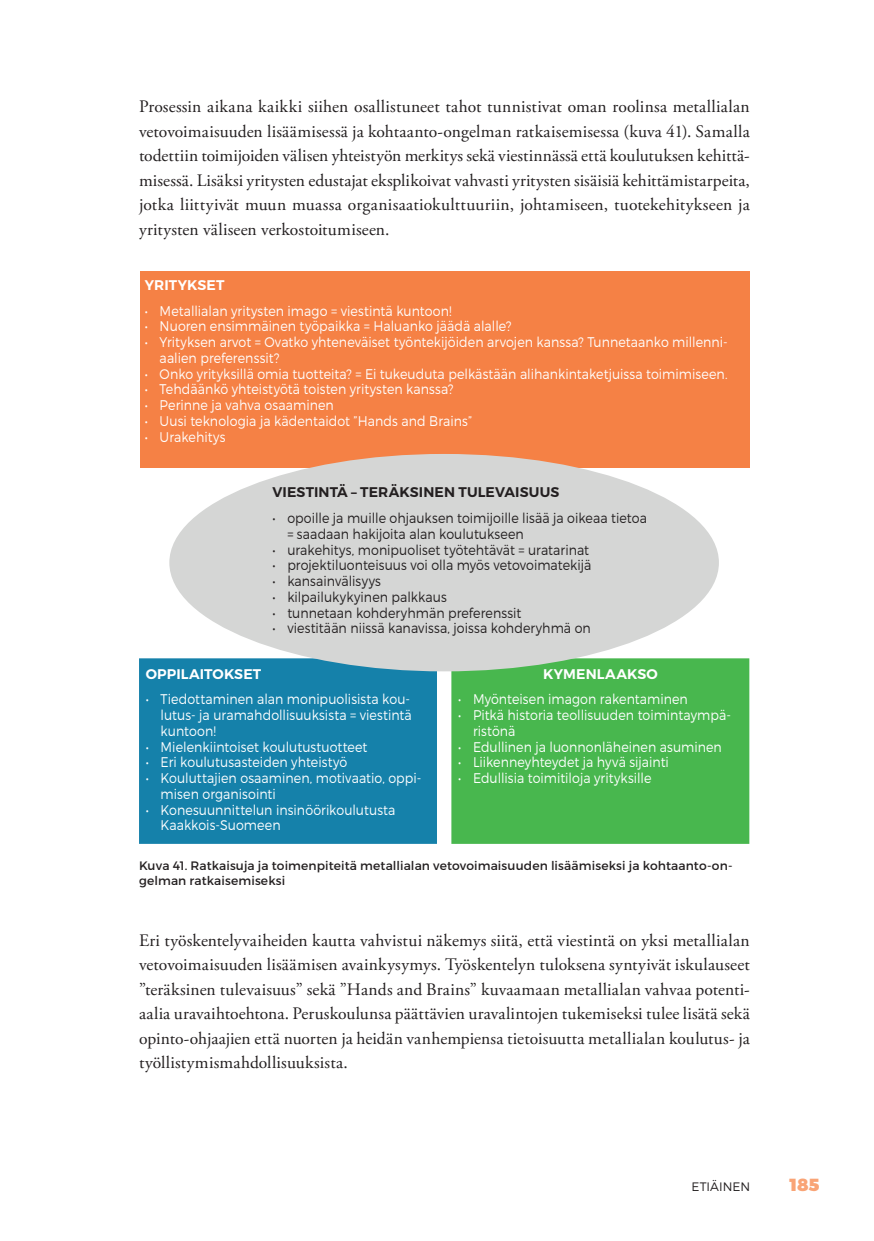
<style>
.page{position:relative;width:874px;height:1241px;background:#fff}
.page>*{position:absolute;margin:0;border:0;box-sizing:border-box;transform-origin:0 0}
.Leipis_ei_sisennystä{font:17.5px/24.5px "Adobe Garamond Pro";letter-spacing:.01em;color:#231f20;text-align:justify}
.t1{font:900 17.5px "Montserrat";color:#f9a476}
.Taulukkoteksti{font:300 14px/15.8px "Montserrat";letter-spacing:.005em;color:#fff;scale:.9 1}
.Taulukkoteksti-2{font:300 14px/15.8px "Montserrat";letter-spacing:.005em;color:#231f20;scale:.9 1}
.Taulukkoteksti-3{font:600 14px "Montserrat";letter-spacing:.01em;color:#fff}
.Taulukkoteksti-4{font:600 14px "Montserrat";letter-spacing:.01em;color:#231f20}
.kuvaaja_kuvateksti{font:12.25px/15.8px "Montserrat";letter-spacing:.01em;color:#231f20}
.t2{font:300 12.25px "Montserrat";letter-spacing:.005em;color:#231f20}
</style>
<div class="page">
<div style="left:140px;top:659px;width:296px;height:183px;background:#1581aa"></div>
<div style="left:139px;top:658px;width:298px;height:185px;border:2px solid #1581aa"></div>
<div style="left:452px;top:659px;width:296px;height:183px;background:#48b74e"></div>
<div style="left:451px;top:658px;width:298px;height:185px;border:2px solid #48b74e"></div>
<div style="left:140px;top:271px;width:609px;height:196px;background:#f58145"></div>
<div style="left:169px;top:454px;width:549px;height:217px;background:#d5d6d5;border-radius:50%"></div>
<p class="Leipis_ei_sisennystä" style="left:139px;top:95px;width:612px">Prosessin aikana kaikki siihen osallistuneet tahot tunnistivat oman roolinsa metallialan vetovoimaisuuden lisäämisessä ja kohtaanto-ongelman ratkaisemisessa (kuva 41). Samalla todettiin toimijoiden välisen yhteistyön merkitys sekä viestinnässä että koulutuksen kehittä&shy;misessä. Lisäksi yritysten edustajat eksplikoivat vahvasti yritysten sisäisiä kehittämistarpeita, jotka liittyivät muun muassa organisaatiokulttuuriin, johtamiseen, tuotekehitykseen ja yritysten väliseen verkostoitumiseen.</p>
<p class="Taulukkoteksti-3" style="left:145px;top:276px;width:81px">YRITYKSET</p>
<p class="Taulukkoteksti" style="left:145px;top:302px;width:342px">• Metallialan yritysten imago = viestintä kuntoon!</p>
<p class="Taulukkoteksti" style="left:145px;top:318px;width:409px">• Nuoren ensimmäinen työpaikka = Haluanko jäädä alalle?</p>
<p class="Taulukkoteksti" style="left:159px;top:334px;width:630px;text-indent:-15px">• Yrityksen arvot = Ovatko yhteneväiset työntekijöiden arvojen kanssa? Tunnetaanko millenni&shy;aalien preferenssit?</p>
<p class="Taulukkoteksti" style="left:145px;top:365px;width:648px">• Onko yrityksillä omia tuotteita? = Ei tukeuduta pelkästään alihankintaketjuissa toimimiseen.</p>
<p class="Taulukkoteksti" style="left:145px;top:381px;width:344px">• Tehdäänkö yhteistyötä toisten yritysten kanssa?</p>
<p class="Taulukkoteksti" style="left:145px;top:397px;width:211px">• Perinne ja vahva osaaminen</p>
<p class="Taulukkoteksti" style="left:145px;top:413px;width:365px">• Uusi teknologia ja kädentaidot ”Hands and Brains”</p>
<p class="Taulukkoteksti" style="left:145px;top:428px;width:91px">• Urakehitys</p>
<p class="Taulukkoteksti-4" style="left:272px;top:483px;width:288px">VIESTINTÄ – TERÄKSINEN TULEVAISUUS</p>
<p class="Taulukkoteksti-2" style="left:287px;top:510px;width:401px;text-indent:-15px">• opoille ja muille ohjauksen toimijoille lisää ja oikeaa tietoa = saadaan hakijoita alan koulutukseen</p>
<p class="Taulukkoteksti-2" style="left:272px;top:541px;width:353px">• urakehitys, monipuoliset työtehtävät = uratarinat</p>
<p class="Taulukkoteksti-2" style="left:272px;top:557px;width:356px">• projektiluonteisuus voi olla myös vetovoimatekijä</p>
<p class="Taulukkoteksti-2" style="left:272px;top:573px;width:122px">• kansainvälisyys</p>
<p class="Taulukkoteksti-2" style="left:272px;top:588px;width:195px">• kilpailukykyinen palkkaus</p>
<p class="Taulukkoteksti-2" style="left:272px;top:604px;width:278px">• tunnetaan kohderyhmän preferenssit</p>
<p class="Taulukkoteksti-2" style="left:272px;top:620px;width:355px">• viestitään niissä kanavissa, joissa kohderyhmä on</p>
<p class="Taulukkoteksti-3" style="left:146px;top:665px;width:117px">OPPILAITOKSET</p>
<p class="Taulukkoteksti" style="left:160px;top:691px;width:280px;text-indent:-15px">• Tiedottaminen alan monipuolisista kou&shy;lutus- ja uramahdollisuuksista = viestintä kuntoon!</p>
<p class="Taulukkoteksti" style="left:146px;top:738px;width:248px">• Mielenkiintoiset koulutustuotteet</p>
<p class="Taulukkoteksti" style="left:146px;top:754px;width:225px">• Eri koulutusasteiden yhteistyö</p>
<p class="Taulukkoteksti" style="left:160px;top:770px;width:291px;text-indent:-15px">• Kouluttajien osaaminen, motivaatio, oppi&shy;misen organisointi</p>
<p class="Taulukkoteksti" style="left:160px;top:801px;width:262px;text-indent:-15px">• Konesuunnittelun insinöörikoulutusta<br>Kaakkois-Suomeen</p>
<p class="Taulukkoteksti-3" style="left:542px;top:665px;width:116px">KYMENLAAKSO</p>
<p class="Taulukkoteksti" style="left:458px;top:691px;width:257px">• Myönteisen imagon rakentaminen</p>
<p class="Taulukkoteksti" style="left:473px;top:707px;width:288px;text-indent:-15px">• Pitkä historia teollisuuden toimintaympä&shy;ristönä</p>
<p class="Taulukkoteksti" style="left:458px;top:738px;width:294px">• Edullinen ja luonnonläheinen asuminen</p>
<p class="Taulukkoteksti" style="left:458px;top:754px;width:236px">• Liikenneyhteydet ja hyvä sijainti</p>
<p class="Taulukkoteksti" style="left:458px;top:770px;width:216px">• Edullisia toimitiloja yrityksille</p>
<p class="kuvaaja_kuvateksti" style="left:139px;top:857px;width:594px">Kuva 41. Ratkaisuja ja toimenpiteitä metallialan vetovoimaisuuden lisäämiseksi ja kohtaanto-on&shy;gelman ratkaisemiseksi</p>
<p class="Leipis_ei_sisennystä" style="left:139px;top:928px;width:612px">Eri työskentelyvaiheiden kautta vahvistui näkemys siitä, että viestintä on yksi metallialan vetovoimaisuuden lisäämisen avainkysymys. Työskentelyn tuloksena syntyivät iskulauseet ”teräksinen tulevaisuus” sekä ”Hands and Brains” kuvaamaan metallialan vahvaa potenti&shy;aalia uravaihtoehtona. Peruskoulunsa päättävien uravalintojen tukemiseksi tulee lisätä sekä opinto-ohjaajien että nuorten ja heidän vanhempiensa tietoisuutta metallialan koulutus- ja työllistymismahdollisuuksista.</p>
<p class="t2" style="left:691px;top:1178px;width:60px">ETIÄINEN</p>
<p class="t1" style="left:789px;top:1173px;width:31px">185</p>
</div>
